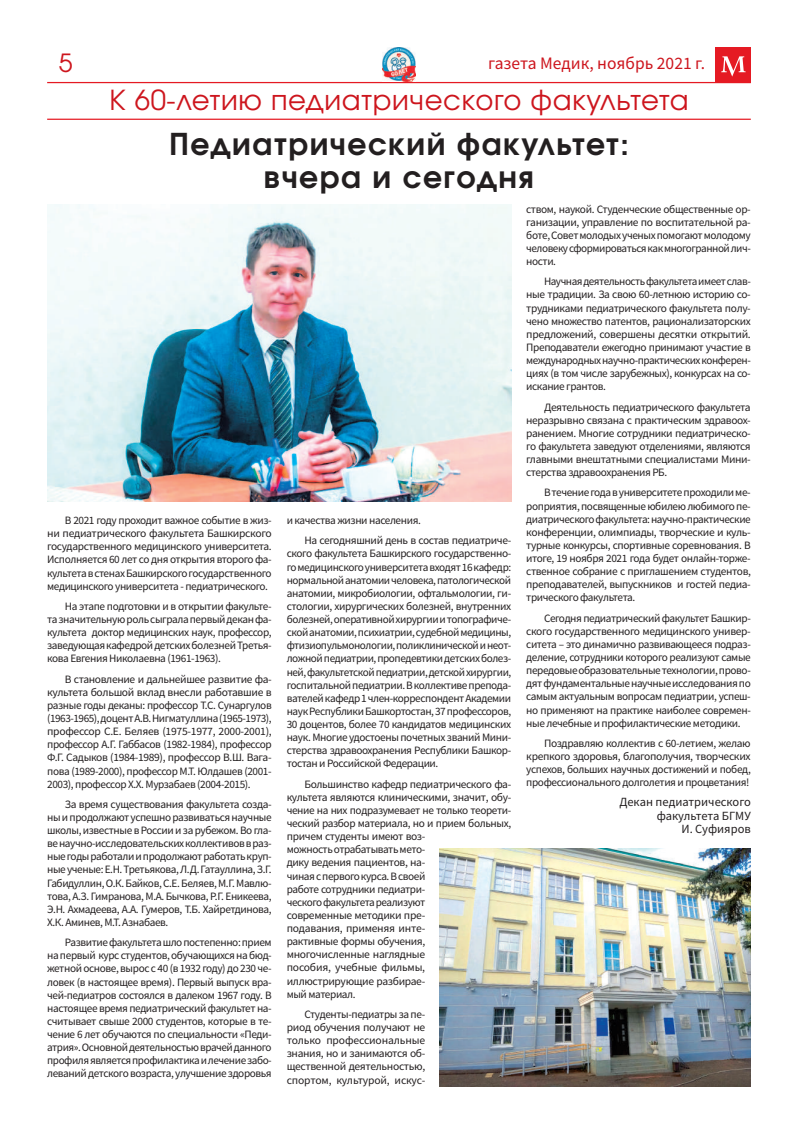
<style>
.page{position:relative;width:798px;height:1134px;background:#fff}
.page>*{position:absolute;margin:0;border:0;box-sizing:border-box;transform-origin:0 0}
.t1{font:700 30px/32.5px "Evolventa";letter-spacing:.05em;color:#231f20;text-align:center}
.t2{font:27.5px "Evolventa";letter-spacing:.025em;color:#cd151d}
.t3{font:25px "Evolventa";color:#cd151d}
.t4{font:17.5px "Source Sans Pro";color:#cd151d}
.t5{font:12.5px/13.1px "Source Sans Pro";color:#231f20;text-align:right}
.t6{font:11.25px/13.1px "Source Sans Pro";letter-spacing:-.035em;color:#231f20;text-align:justify}
</style>
<div class="page">
<div style="left:715px;top:47px;width:35px;height:36px;background:#e51a23"></div>
<svg style="left:721px;top:56px;width:24px;height:21px"></svg>
<hr style="left:47px;top:82px;width:703px;height:1px;background:#e51a23">
<hr style="left:47px;top:119px;width:703px;height:1px;background:#e51a23">
<img style="left:47px;top:204px;width:464px;height:297px">
<img style="left:439px;top:849px;width:311px;height:238px">
<img style="left:382px;top:47px;width:34px;height:35px">
<h3 class="t3" style="left:59px;top:48px;width:15px">5</h3>
<h3 class="t4" style="left:488px;top:52px;width:218px">газета Медик, ноябрь 2021 г.</h3>
<h2 class="t2" style="left:109px;top:83px;width:580px">К 60-летию педиатрического факультета</h2>
<h1 class="t1" style="left:169px;top:128px;width:461px">Педиатрический факультет: вчера и сегодня</h1>
<p class="t6" style="left:47px;top:514px;width:226px;text-indent:18px">В 2021 году проходит важное событие в жиз&shy;ни педиатрического факультета Башкирского государственного медицинского университета.<br>Исполняется 60 лет со дня открытия второго фа&shy;культета в стенах Башкирского государственного медицинского университета - педиатрического.</p>
<p class="t6" style="left:47px;top:599px;width:226px;text-indent:18px">На этапе подготовки и в открытии факульте&shy;та значительную роль сыграла первый декан фа&shy;культета доктор медицинских наук, профессор, заведующая кафедрой детских болезней Третья&shy;кова Евгения Николаевна (1961-1963).</p>
<p class="t6" style="left:47px;top:672px;width:226px;text-indent:18px">В становление и дальнейшее развитие фа&shy;культета большой вклад внесли работавшие в разные годы деканы: профессор Т.С. Сунаргулов (1963-1965), доцент А.В. Нигматуллина (1965-1973), профессор С.Е. Беляев (1975-1977, 2000-2001), профессор А.Г. Габбасов (1982-1984), профессор Ф.Г. Садыков (1984-1989), профессор В.Ш. Вага&shy;пова (1989-2000), профессор М.Т. Юлдашев (2001- 2003), профессор Х.Х. Мурзабаев (2004-2015).</p>
<p class="t6" style="left:47px;top:797px;width:226px;text-indent:18px">За время существования факультета созда&shy;ны и продолжают успешно развиваться научные школы, известные в России и за рубежом. Во гла&shy;ве научно-исследовательских коллективов в раз&shy;ные годы работали и продолжают работать круп&shy;ные ученые: Е.Н. Третьякова, Л.Д. Гатауллина, З.Г.<br>Габидуллин, О.К. Байков, С.Е. Беляев, М.Г. Мавлю&shy;това, А.З. Гимранова, М.А. Бычкова, Р.Г. Еникеева, Э.Н. Ахмадеева, А.А. Гумеров, Т.Б. Хайретдинова, Х.К. Аминев, М.Т. Азнабаев.</p>
<p class="t6" style="left:47px;top:936px;width:226px;text-indent:18px">Развитие факультета шло постепенно: прием на первый курс студентов, обучающихся на бюд&shy;жетной основе, вырос с 40 (в 1932 году) до 230 че&shy;ловек (в настоящее время). Первый выпуск вра&shy;чей-педиатров состоялся в далеком 1967 году. В настоящее время педиатрический факультет на&shy;считывает свыше 2000 студентов, которые в те&shy;чение 6 лет обучаются по специальности «Педи&shy;атрия». Основной деятельностью врачей данного профиля является профилактика и лечение забо&shy;леваний детского возраста, улучшение здоровья</p>
<p class="t6" style="left:304px;top:510px;width:208px;line-height:20.2px;text-indent:-18px">и качества жизни населения.<br>На сегодняшний день в состав педиатриче-</p>
<p class="t6" style="left:286px;top:547px;width:226px">ского факультета Башкирского государственно&shy;го медицинского университета входят 16 кафедр: нормальной анатомии человека, патологической анатомии, микробиологии, офтальмологии, ги&shy;стологии, хирургических болезней, внутренних болезней, оперативной хирургии и топографиче&shy;ской анатомии, психиатрии, судебной медицины, фтизиопульмонологии, поликлинической и неот&shy;ложной педиатрии, пропедевтики детских болез&shy;ней, факультетской педиатрии, детской хирургии, госпитальной педиатрии. В коллективе препода&shy;вателей кафедр 1 член-корреспондент Академии наук Республики Башкортостан, 37 профессоров, 30 доцентов, более 70 кандидатов медицинских наук. Многие удостоены почетных званий Мини&shy;стерства здравоохранения Республики Башкор&shy;тостан и Российской Федерации.</p>
<p class="t6" style="left:286px;top:777px;width:226px;text-align:left;text-indent:18px">Большинство кафедр педиатрического фа&shy;культета являются клиническими, значит, обу&shy;чение на них подразумевает не только теорети&shy;ческий разбор материала, но и прием больных, причем студенты имеют воз-<br>можность отрабатывать мето-<br>дику ведения пациентов, на-<br>чиная с первого курса. В своей<br>работе сотрудники педиатри-<br>ческого факультета реализуют<br>современные методики пре-<br>подавания, применяя инте-<br>рактивные формы обучения, многочисленные наглядные<br>пособия, учебные фильмы, иллюстрирующие разбирае-<br>мый материал.</p>
<p class="t6" style="left:286px;top:1007px;width:140px;text-indent:18px">Студенты-педиатры за пе&shy;риод обучения получают не только профессиональные знания, но и занимаются об&shy;щественной деятельностью, спортом, культурой, искус-</p>
<p class="t6" style="left:526px;top:202px;width:226px">ством, наукой. Студенческие общественные ор&shy;ганизации, управление по воспитательной ра&shy;боте, Совет молодых ученых помогают молодому человеку сформироваться как многогранной лич&shy;ности.</p>
<p class="t6" style="left:526px;top:275px;width:226px;text-indent:18px">Научная деятельность факультета имеет слав&shy;ные традиции. За свою 60-летнюю историю со&shy;трудниками педиатрического факультета полу&shy;чено множество патентов, рационализаторских предложений, совершены десятки открытий.<br>Преподаватели ежегодно принимают участие в международных научно-практических конферен&shy;циях (в том числе зарубежных), конкурсах на со&shy;искание грантов.</p>
<p class="t6" style="left:526px;top:400px;width:226px;text-indent:18px">Деятельность педиатрического факультета неразрывно связана с практическим здравоох&shy;ранением. Многие сотрудники педиатрическо&shy;го факультета заведуют отделениями, являются главными внештатными специалистами Мини&shy;стерства здравоохранения РБ.</p>
<p class="t6" style="left:526px;top:486px;width:226px;text-indent:18px">В течение года в университете проходили ме&shy;роприятия, посвященные юбилею любимого пе&shy;диатрического факультета: научно-практические конференции, олимпиады, творческие и куль&shy;турные конкурсы, спортивные соревнования. В итоге, 19 ноября 2021 года будет онлайн-торже&shy;ственное собрание с приглашением студентов, преподавателей, выпускников и гостей педиа&shy;трического факультета.</p>
<p class="t6" style="left:526px;top:611px;width:226px;text-indent:18px">Сегодня педиатрический факультет Башкир&shy;ского государственного медицинского универ&shy;ситета – это динамично развивающееся подраз&shy;деление, сотрудники которого реализуют самые передовые образовательные технологии, прово&shy;дят фундаментальные научные исследования по самым актуальным вопросам педиатрии, успеш&shy;но применяют на практике наиболее современ&shy;ные лечебные и профилактические методики.</p>
<p class="t6" style="left:526px;top:736px;width:226px;text-indent:18px">Поздравляю коллектив с 60-летием, желаю крепкого здоровья, благополучия, творческих успехов, больших научных достижений и побед, профессионального долголетия и процветания!</p>
<p class="t5" style="left:619px;top:796px;width:133px">Декан педиатрического факультета БГМУ<br>И. Суфияров</p>
</div>
